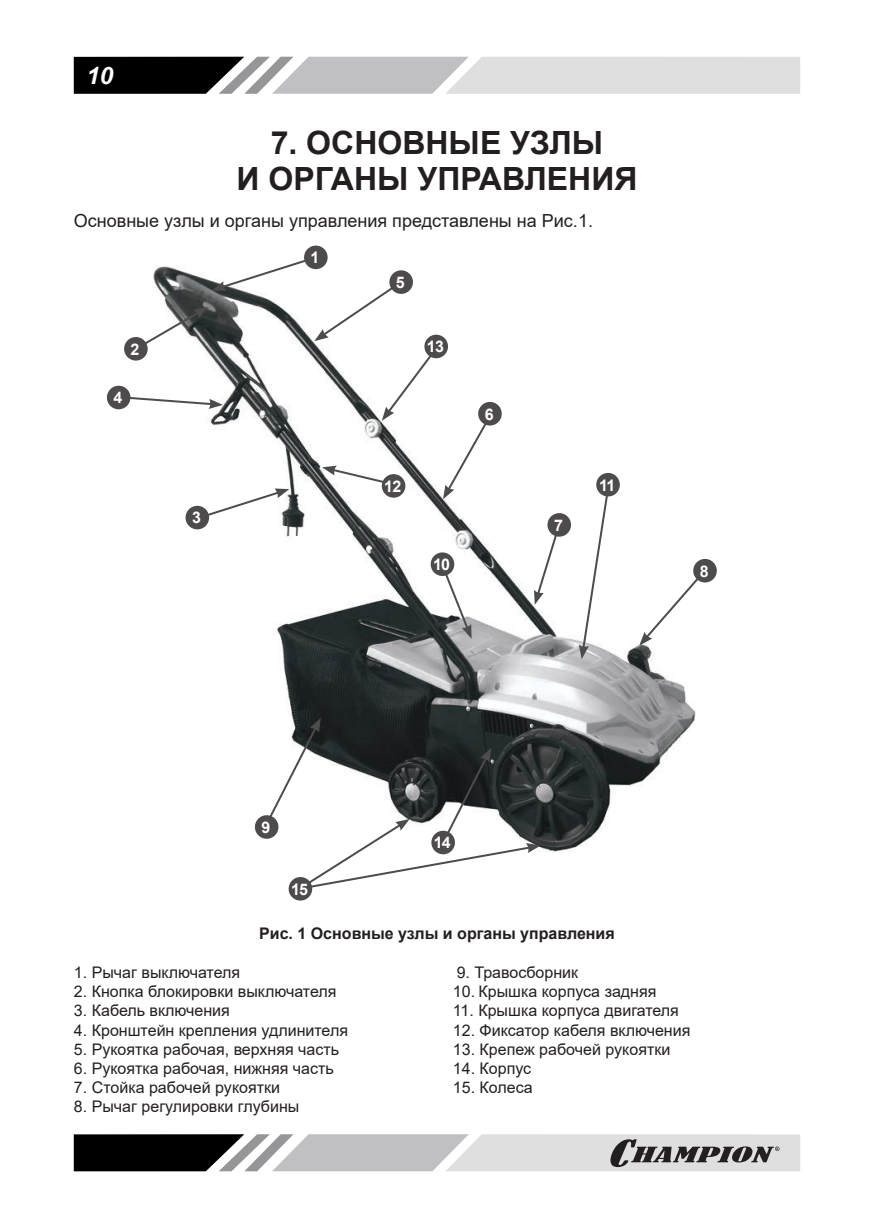
<style>
.page{position:relative;width:874px;height:1225px;background:#fff}
.page>*{position:absolute;margin:0;border:0;box-sizing:border-box;transform-origin:0 0}
.t1{font:700 32px/36px "Arial";color:#241f1f;text-align:center}
.t2{font:italic 700 24px "Arial";color:#fff}
.t3{font:18px "Arial";color:#241f1f}
.t4{font:16px "Arial";color:#241f1f}
.t5{font:700 16px "Arial";color:#241f1f}
.t6{font:700 16px "Arial";letter-spacing:-.05em;color:#fff}
</style>
<div class="page">
<svg style="left:74px;top:57px;width:725px;height:37px;background:#aaa9aa"></svg>
<svg style="left:74px;top:1134px;width:725px;height:37px;background:#9e9d9e"></svg>
<img style="left:189px;top:252px;width:528px;height:601px">
<div style="left:185px;top:506px;width:24px;height:23px;background:#4e4b4c;border-radius:50%"></div>
<div style="left:107px;top:386px;width:23px;height:23px;background:#4e4b4c;border-radius:50%"></div>
<div style="left:478px;top:402px;width:23px;height:23px;background:#4e4b4c;border-radius:50%"></div>
<svg style="left:533px;top:521px;width:28px;height:84px"></svg>
<div style="left:547px;top:513px;width:23px;height:23px;background:#4e4b4c;border-radius:50%"></div>
<svg style="left:578px;top:484px;width:32px;height:175px"></svg>
<div style="left:596px;top:473px;width:23px;height:23px;background:#4e4b4c;border-radius:50%"></div>
<svg style="left:639px;top:570px;width:66px;height:76px"></svg>
<div style="left:692px;top:559px;width:24px;height:23px;background:#4e4b4c;border-radius:50%"></div>
<div style="left:288px;top:877px;width:24px;height:23px;background:#4e4b4c;border-radius:50%"></div>
<svg style="left:265px;top:718px;width:275px;height:174px"></svg>
<div style="left:255px;top:815px;width:23px;height:23px;background:#4e4b4c;border-radius:50%"></div>
<svg style="left:436px;top:554px;width:35px;height:85px"></svg>
<div style="left:430px;top:552px;width:24px;height:24px;background:#4e4b4c;border-radius:50%"></div>
<svg style="left:122px;top:255px;width:370px;height:265px"></svg>
<div style="left:381px;top:474px;width:24px;height:24px;background:#4e4b4c;border-radius:50%"></div>
<div style="left:304px;top:246px;width:23px;height:23px;background:#4e4b4c;border-radius:50%"></div>
<h2 class="t2" style="left:87px;top:61px;width:28px">10</h2>
<h1 class="t1" style="left:236px;top:125px;width:402px">7. ОСНОВНЫЕ УЗЛЫ<br>И ОРГАНЫ УПРАВЛЕНИЯ</h1>
<p class="t3" style="left:74px;top:209px;width:520px">Основные узлы и органы управления представлены на Рис.1.</p>
<p class="t6" style="left:131px;top:343px;width:10px">2</p>
<p class="t6" style="left:113px;top:392px;width:10px">4</p>
<p class="t6" style="left:192px;top:512px;width:10px">3</p>
<p class="t6" style="left:310px;top:251px;width:10px">1</p>
<p class="t6" style="left:396px;top:276px;width:10px">5</p>
<p class="t6" style="left:426px;top:341px;width:18px">13</p>
<p class="t6" style="left:384px;top:480px;width:18px">12</p>
<p class="t6" style="left:433px;top:558px;width:18px">10</p>
<p class="t6" style="left:484px;top:408px;width:10px">6</p>
<p class="t6" style="left:553px;top:519px;width:10px">7</p>
<p class="t6" style="left:599px;top:479px;width:18px">11</p>
<p class="t6" style="left:699px;top:565px;width:10px">8</p>
<p class="t6" style="left:261px;top:821px;width:10px">9</p>
<p class="t6" style="left:291px;top:883px;width:18px">15</p>
<p class="t6" style="left:433px;top:836px;width:18px">14</p>
<p class="t5" style="left:259px;top:921px;width:357px">Рис. 1 Основные узлы и органы управления</p>
<p class="t4" style="left:74px;top:961px;width:168px">1. Рычаг выключателя</p>
<p class="t4" style="left:74px;top:980px;width:264px">2. Кнопка блокировки выключателя</p>
<p class="t4" style="left:74px;top:999px;width:157px">3. Кабель включения</p>
<p class="t4" style="left:74px;top:1019px;width:275px">4. Кронштейн крепления удлинителя</p>
<p class="t4" style="left:74px;top:1038px;width:266px">5. Рукоятка рабочая, верхняя часть</p>
<p class="t4" style="left:74px;top:1057px;width:261px">6. Рукоятка рабочая, нижняя часть</p>
<p class="t4" style="left:74px;top:1076px;width:207px">7. Стойка рабочей рукоятки</p>
<p class="t4" style="left:74px;top:1095px;width:227px">8. Рычаг регулировки глубины</p>
<p class="t4" style="left:456px;top:961px;width:123px">9. Травосборник</p>
<p class="t4" style="left:452px;top:980px;width:205px">10. Крышка корпуса задняя</p>
<p class="t4" style="left:452px;top:999px;width:227px">11. Крышка корпуса двигателя</p>
<p class="t4" style="left:452px;top:1019px;width:239px">12. Фиксатор кабеля включения</p>
<p class="t4" style="left:452px;top:1038px;width:219px">13. Крепеж рабочей рукоятки</p>
<p class="t4" style="left:452px;top:1057px;width:80px">14. Корпус</p>
<p class="t4" style="left:452px;top:1076px;width:81px">15. Колеса</p>
</div>
